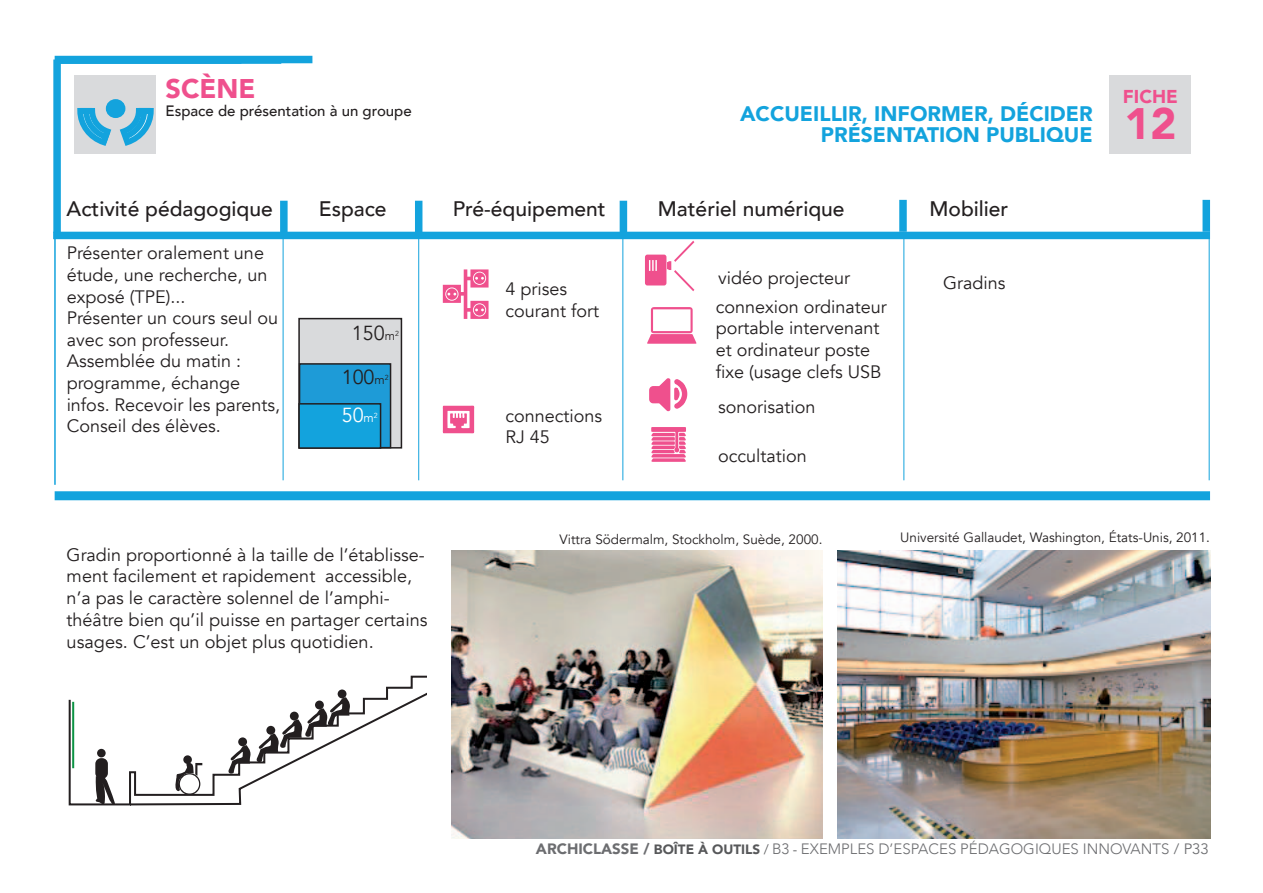
<style>
.page{position:relative;width:1263px;height:893px;background:#fff}
.page>*{position:absolute;margin:0;border:0;box-sizing:border-box;transform-origin:0 0}
.t1{font:900 43.95px "Avenir";color:#ef508d}
.t2{font:900 27px "Avenir";color:#ef508d}
.t3{font:500 21px "Avenir";color:#231f20}
.t4{font:900 21px/21px "Avenir";color:#13a3dd}
.t5{font:20.25px "Avenir";color:#231f20}
.t6{font:20.25px "Avenir";color:#fff}
.t7{font:900 18.6px "Avenir";color:#ef508d}
.t8{font:18.15px/21.8px "Avenir";color:#231f20}
.t9{font:18px/21.6px "Avenir";color:#231f20}
.t10{font:300 15px "Avenir";color:#6c6d70}
.t11{font:500 15px "Avenir";color:#231f20}
.t12{font:13.5px "Avenir";color:#231f20}
.s1{font-size:12.45px}
.s2{font-size:18px}
.s3{font-weight:900}
.s4{font-weight:900;font-size:13.5px;color:#57585a}
.s5{font-size:13.5px;color:#57585a}
.s6{font-weight:400}
</style>
<div class="page">
<div style="left:74px;top:75px;width:82px;height:78px;background:#d9dadc"></div>
<svg style="left:77px;top:106px;width:77px;height:40px"></svg>
<div style="left:108px;top:101px;width:15px;height:15px;background:#13a3dd;border-radius:50%"></div>
<div style="left:106px;top:99px;width:19px;height:19px;border:4px solid #13a3dd;border-radius:50%"></div>
<svg style="left:645px;top:241px;width:49px;height:50px"></svg>
<div style="left:53px;top:232px;width:1157px;height:7px;background:#13a3dd"></div>
<div style="left:415px;top:201px;width:7px;height:32px;background:#13a3dd"></div>
<div style="left:280px;top:201px;width:8px;height:32px;background:#13a3dd"></div>
<div style="left:53px;top:60px;width:8px;height:173px;background:#13a3dd"></div>
<div style="left:620px;top:201px;width:7px;height:32px;background:#13a3dd"></div>
<div style="left:899px;top:200px;width:8px;height:32px;background:#13a3dd"></div>
<div style="left:1202px;top:200px;width:8px;height:32px;background:#13a3dd"></div>
<hr style="left:418px;top:232px;width:1px;height:248px;background:#13a3dd">
<hr style="left:283px;top:238px;width:1px;height:242px;background:#13a3dd">
<hr style="left:54px;top:232px;width:2px;height:253px;background:#13a3dd">
<hr style="left:622px;top:232px;width:1px;height:248px;background:#13a3dd">
<hr style="left:903px;top:232px;width:1px;height:248px;background:#13a3dd">
<hr style="left:1209px;top:232px;width:1px;height:248px;background:#13a3dd">
<svg style="left:443px;top:269px;width:45px;height:50px"></svg>
<svg style="left:647px;top:307px;width:49px;height:37px"></svg>
<div style="left:55px;top:491px;width:1155px;height:9px;background:#13a3dd"></div>
<div style="left:55px;top:56px;width:257px;height:7px;background:#13a3dd"></div>
<svg style="left:68px;top:675px;width:358px;height:130px"></svg>
<hr style="left:72px;top:702px;width:2px;height:66px;background:#0d9344">
<div style="left:95px;top:758px;width:13px;height:21px;background:#231f20;border-radius:6px"></div>
<svg style="left:93px;top:776px;width:22px;height:29px"></svg>
<svg style="left:649px;top:378px;width:39px;height:33px"></svg>
<svg style="left:651px;top:427px;width:35px;height:35px"></svg>
<svg style="left:443px;top:406px;width:31px;height:27px"></svg>
<img style="left:838px;top:551px;width:372px;height:288px">
<div style="left:56px;top:56px;width:225px;height:8px;background:#13a3dd"></div>
<div style="left:1109px;top:75px;width:82px;height:78px;background:#d9dadc"></div>
<div style="left:299px;top:319px;width:102px;height:129px;background:#d9dadc"></div>
<div style="left:298px;top:318px;width:104px;height:131px;border:2px solid #231f20"></div>
<div style="left:300px;top:364px;width:91px;height:84px;background:#1e9bd7"></div>
<div style="left:299px;top:363px;width:92px;height:85px;border:2px solid #231f20"></div>
<div style="left:299px;top:404px;width:82px;height:44px;background:#13a3dd"></div>
<div style="left:298px;top:403px;width:83px;height:46px;border:2px solid #231f20"></div>
<img style="left:451px;top:551px;width:371px;height:288px">
<h2 class="t2" style="left:166px;top:65px;width:92px">SCÈNE</h2>
<p class="t11" style="left:166px;top:98px;width:248px">Espace de présentation à un groupe</p>
<p class="t4" style="left:821px;top:103px;width:273px;text-indent:-81px">ACCUEILLIR, INFORMER, DÉCIDER<br>PRÉSENTATION</p>
<p class="t4" style="left:986px;top:124px;width:26px">PUBLI</p>
<p class="t4" style="left:1046px;top:124px;width:32px">QUE</p>
<p class="t3" style="left:67px;top:191px;width:208px">Activité pédagogique</p>
<p class="t3" style="left:319px;top:191px;width:69px">Espace</p>
<p class="t3" style="left:453px;top:191px;width:154px">Pré-équipement</p>
<p class="t3" style="left:658px;top:191px;width:188px">Matériel numérique</p>
<p class="t3" style="left:929px;top:191px;width:80px">Mobilier</p>
<p class="t9" style="left:67px;top:243px;width:215px">Présenter oralement une étude, une recherche, un exposé (TPE)...<br>Présenter un cours seul ou avec son professeur.<br>Assemblée du matin : programme, échange infos. Recevoir les parents,<br>Conseil des élèves.</p>
<p class="t5" style="left:352px;top:321px;width:49px">150<span class="s1">m</span><sup>2</sup></p>
<p class="t5" style="left:342px;top:365px;width:49px">100<span class="s1">m</span><sup>2</sup></p>
<p class="t6" style="left:342px;top:403px;width:38px">50<span class="s1">m</span><sup>2</sup></p>
<p class="t9" style="left:505px;top:279px;width:95px">4 prises courant fort</p>
<p class="t9" style="left:505px;top:405px;width:98px">connections<br>RJ 45</p>
<p class="t9" style="left:718px;top:267px;width:133px">vidéo projecteur</p>
<p class="t9" style="left:716px;top:296px;width:173px">connexion ordinateur portable intervenant et ordinateur poste fixe (usage clefs USB</p>
<p class="t9" style="left:718px;top:397px;width:99px">sonorisation</p>
<p class="t9" style="left:718px;top:445px;width:90px">occultation</p>
<p class="t9" style="left:943px;top:272px;width:64px">Gradins</p>
<p class="t7" style="left:1123px;top:81px;width:57px">FICHE</p>
<h1 class="t1" style="left:1124px;top:86px;width:54px">12</h1>
<p class="t9" style="left:67px;top:544px;width:360px">Gradin proportionné à la taille de l’établisse&shy;ment facilement et rapidement accessible, n’a pas le caractère solennel de l’amphi-</p>
<p class="t8" style="left:67px;top:609px;width:362px"><span class="s2">théâtre</span> bien qu’il puisse en partager certains usages. C’est un objet plus quotidien.</p>
<p class="t12" style="left:559px;top:531px;width:264px">Vittra Södermalm, Stockholm, Suède, 2000.</p>
<p class="t12" style="left:900px;top:529px;width:311px">Université Gallaudet, Washington, États-Unis, 2011.</p>
<p class="t10" style="left:536px;top:840px;width:674px"><span class="s3">ARCHICLASSE /</span> <span class="s4">BOÎTE À OUTILS</span> <span class="s5">/</span> B3 <span class="s5">-</span> EXEMPLES D’ESPACES PÉDAGOGIQUES INNOVANTS <span class="s6">/ P33</span></p>
</div>
